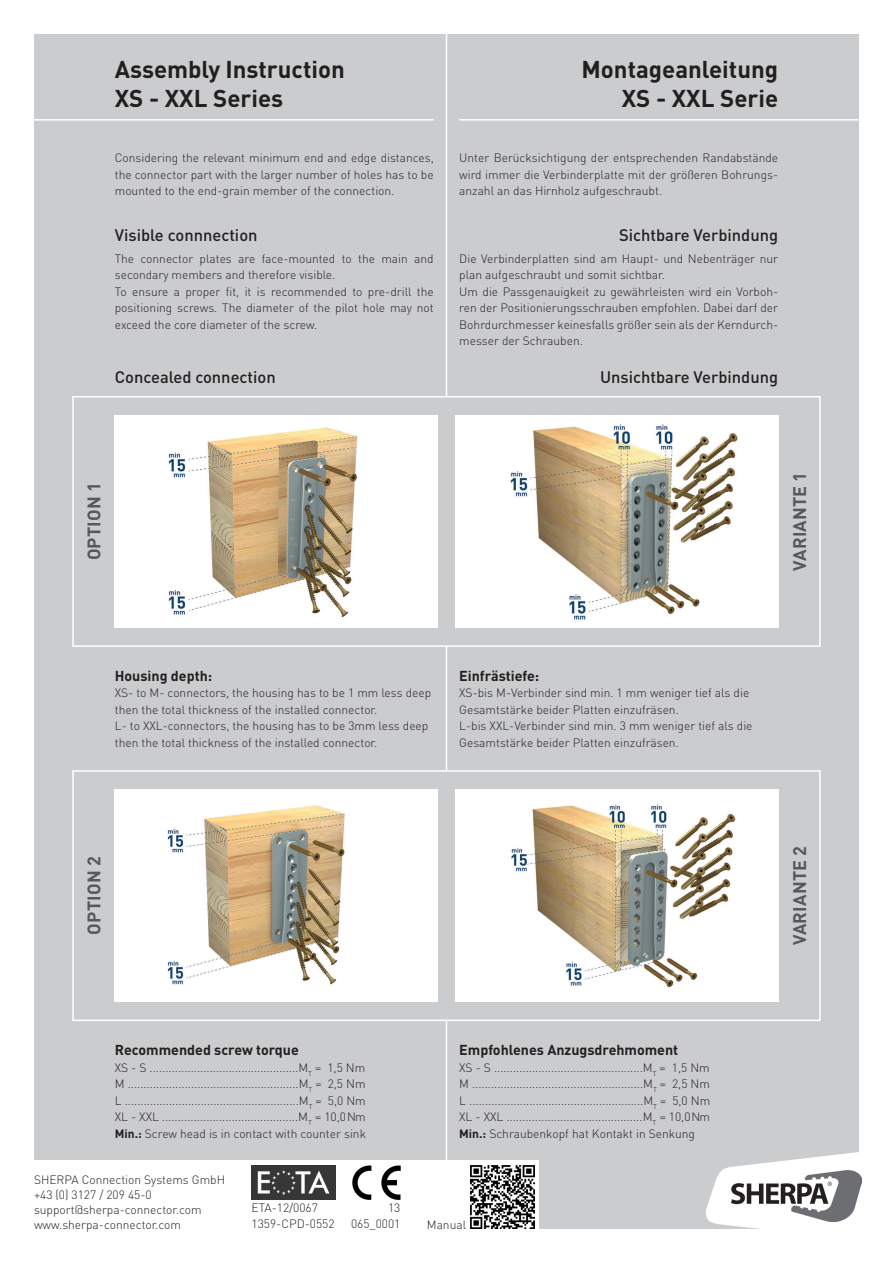
<style>
.page{position:relative;width:893px;height:1263px;background:#fff}
.page>*{position:absolute;margin:0;border:0;box-sizing:border-box;transform-origin:0 0}
.t1{font:700 24px/28.8px "DIN Pro";color:#231f20}
.t2{font:700 18px "DIN Pro";letter-spacing:.01em;color:#57585a}
.t3{font:500 16.5px "DIN Pro";color:#231f20}
.t4{font:700 14.25px "DIN Pro";color:#231f20}
.t5{font:300 12px/16.5px "DIN Pro";color:#231f20}
.s1{font-weight:700}
</style>
<div class="page">
<div style="left:34px;top:34px;width:825px;height:1195px;background:#cbccce"></div>
<svg style="left:706px;top:1152px;width:156px;height:77px"></svg>
<img style="left:732px;top:1170px;width:129px;height:51px">
<hr style="left:446px;top:0;width:1px;height:396px;background:#fff">
<hr style="left:446px;top:647px;width:1px;height:123px;background:#fff">
<hr style="left:446px;top:1021px;width:1px;height:140px;background:#fff">
<hr style="left:0;top:119px;width:434px;height:2px;background:#fff">
<hr style="left:459px;top:119px;width:434px;height:2px;background:#fff">
<img style="left:115px;top:415px;width:323px;height:213px">
<img style="left:455px;top:415px;width:323px;height:213px">
<div style="left:72px;top:396px;width:749px;height:251px;border:2px solid #fff"></div>
<img style="left:115px;top:789px;width:323px;height:213px">
<img style="left:455px;top:789px;width:323px;height:213px">
<div style="left:72px;top:770px;width:749px;height:251px;border:2px solid #fff"></div>
<div style="left:0;top:1161px;width:538px;height:102px;background:#fff"></div>
<img style="left:252px;top:1165px;width:83px;height:34px">
<img style="left:352px;top:1165px;width:48px;height:34px">
<img style="left:470px;top:1165px;width:64px;height:64px">
<h1 class="t1" style="left:115px;top:54px;width:232px">Assembly Instruction<br>XS - XXL Series</h1>
<p class="t5" style="left:115px;top:149px;width:320px;text-align:justify">Considering the relevant minimum end and edge distances, the connector part with the larger number of holes has to be mounted to the end-grain member of the connection.</p>
<h3 class="t3" style="left:115px;top:223px;width:144px">Visible connnection</h3>
<p class="t5" style="left:115px;top:249px;width:320px">The connector plates are face-mounted to the main and secondary members and therefore visible.<br>To ensure a proper fit, it is recommended to pre-drill the positioning screws. The diameter of the pilot hole may not exceed the core diameter of the screw.</p>
<h3 class="t3" style="left:115px;top:366px;width:162px">Concealed connection</h3>
<h1 class="t1" style="left:581px;top:54px;width:198px;text-align:right">Montageanleitung<br>XS - XXL Serie</h1>
<p class="t5" style="left:459px;top:149px;width:320px;text-align:justify">Unter Berücksichtigung der entsprechenden Randabstände wird immer die Verbinderplatte mit der größeren Bohrungs&shy;anzahl an das Hirnholz aufgeschraubt.</p>
<h3 class="t3" style="left:619px;top:223px;width:161px">Sichtbare Verbindung</h3>
<p class="t5" style="left:459px;top:249px;width:320px">Die Verbinderplatten sind am Haupt- und Nebenträger nur plan aufgeschraubt und somit sichtbar.<br>Um die Passgenauigkeit zu gewährleisten wird ein Vorboh&shy;ren der Positionierungsschrauben empfohlen. Dabei darf der Bohrdurchmesser keinesfalls größer sein als der Kerndurch&shy;messer der Schrauben.</p>
<h3 class="t3" style="left:600px;top:366px;width:180px">Unsichtbare Verbindung</h3>
<h2 class="t2" style="left:82px;top:560px;width:79px;rotate:-90deg">Option 1</h2>
<h2 class="t2" style="left:788px;top:571px;width:101px;rotate:-90deg">Variante 1</h2>
<p class="t4" style="left:115px;top:666px;width:99px">Housing depth:</p>
<p class="t5" style="left:115px;top:684px;width:318px">XS- to M- connectors, the housing has to be 1 mm less deep then the total thickness of the installed connector.<br>L- to XXL-connectors, the housing has to be 3mm less deep then the total thickness of the installed connector.</p>
<p class="t4" style="left:459px;top:666px;width:82px">Einfrästiefe:</p>
<p class="t5" style="left:459px;top:684px;width:295px">XS-bis M-Verbinder sind min. 1 mm weniger tief als die Gesamtstärke beider Platten einzufräsen.<br>L-bis XXL-Verbinder sind min. 3 mm weniger tief als die Gesamtstärke beider Platten einzufräsen.</p>
<h2 class="t2" style="left:82px;top:934px;width:79px;rotate:-90deg">Option 2</h2>
<h2 class="t2" style="left:788px;top:945px;width:101px;rotate:-90deg">Variante 2</h2>
<p class="t4" style="left:115px;top:1040px;width:186px">Recommended screw torque</p>
<p class="t5" style="left:115px;top:1059px;width:253px;text-align:justify">XS - S ...............................................M<sub>T</sub> = 1,5 Nm M ......................................................M<sub>T</sub> = 2,5 Nm L .......................................................M<sub>T</sub> = 5,0 Nm XL - XXL ...........................................M<sub>T</sub> = 10,0 Nm <span class="s1">Min.:</span> Screw head is in contact with counter sink</p>
<p class="t4" style="left:459px;top:1040px;width:221px">Empfohlenes Anzugsdrehmoment</p>
<p class="t5" style="left:459px;top:1059px;width:252px;text-align:justify">XS - S ...............................................M<sub>T</sub> = 1,5 Nm M ......................................................M<sub>T</sub> = 2,5 Nm L .......................................................M<sub>T</sub> = 5,0 Nm XL - XXL ...........................................M<sub>T</sub> = 10,0 Nm <span class="s1">Min.:</span> Schraubenkopf hat Kontakt in Senkung</p>
<p class="t5" style="left:34px;top:1171px;width:193px;line-height:15px">SHERPA Connection Systems GmbH +43 (0) 3127 / 209 45-0 support@sherpa-connector.com www.sherpa-connector.com</p>
<p class="t5" style="left:252px;top:1199px;width:68px">ETA-12/0067</p>
<p class="t5" style="left:388px;top:1199px;width:14px">13</p>
<p class="t5" style="left:252px;top:1214px;width:85px">1359-CPD-0552</p>
<p class="t5" style="left:351px;top:1214px;width:51px">065_0001</p>
<p class="t5" style="left:427px;top:1216px;width:41px">Manual</p>
</div>
